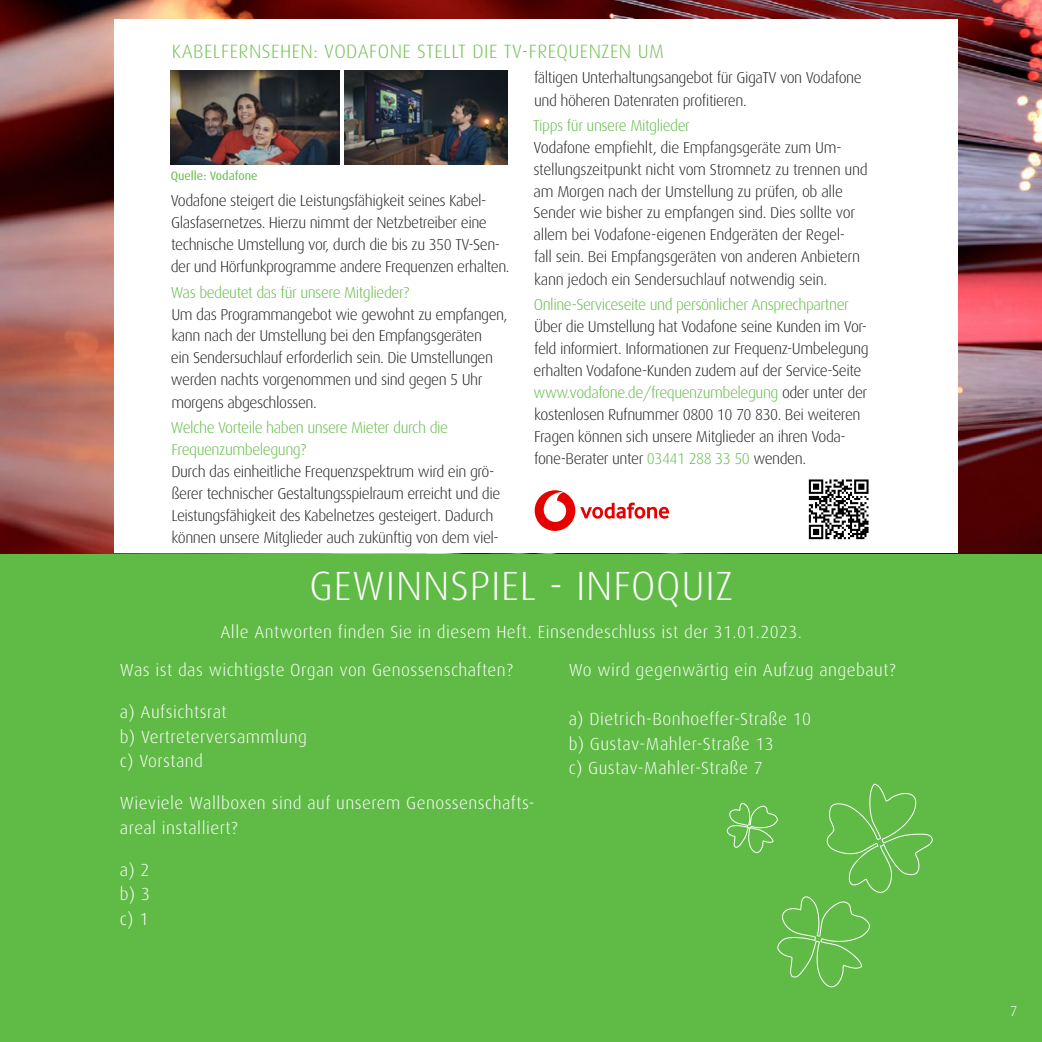
<style>
.page{position:relative;width:1042px;height:1042px;background:#fff}
.page>*{position:absolute;margin:0;border:0;box-sizing:border-box;transform-origin:0 0}
.t1{font:300 40.77px "Dax";letter-spacing:.02em;color:#fff}
.t2{font:300 19.25px "Dax";letter-spacing:.025em;color:#73c053}
.t3{font:300 17.5px/24.5px "Dax";letter-spacing:.025em;color:#fff}
.t4{font:300 15.75px/22.1px "Dax";letter-spacing:-.03em;color:#231f20}
.t5{font:300 15.75px/21.9px "Dax";letter-spacing:-.03em;color:#60bb46}
.t6{font:300 14px "Dax";color:#fff}
.t7{font:12.25px "Dax";color:#60bb46}
.s1{color:#60bb46}
</style>
<div class="page">
<div style="left:0;top:553px;width:1042px;height:489px;background:#60bb46"></div>
<svg style="left:726px;top:783px;width:207px;height:205px"></svg>
<img style="left:0;top:0;width:1042px;height:553px">
<div style="left:114px;top:20px;width:843px;height:533px;background:#fff"></div>
<img style="left:171px;top:71px;width:168px;height:94px">
<img style="left:344px;top:71px;width:163px;height:94px">
<svg style="left:808px;top:479px;width:61px;height:61px"></svg>
<svg style="left:809px;top:479px;width:59px;height:60px"></svg>
<div style="left:535px;top:490px;width:40px;height:41px;background:#e60000;border-radius:50%"></div>
<svg style="left:544px;top:492px;width:22px;height:30px"></svg>
<svg style="left:580px;top:502px;width:89px;height:17px"></svg>
<p class="t2" style="left:172px;top:40px;width:493px">KABELFERNSEHEN: VODAFONE STELLT DIE TV-FREQUENZEN UM</p>
<p class="t7" style="left:171px;top:169px;width:89px">Quelle: Vodafone</p>
<p class="t4" style="left:171px;top:189px;width:340px">Vodafone steigert die Leistungsfähigkeit seines Kabel-Glasfasernetzes. Hierzu nimmt der Netzbetreiber eine technische Umstellung vor, durch die bis zu 350 TV-Sen&shy;der und Hörfunkprogramme andere Frequenzen erhalten.</p>
<p class="t5" style="left:171px;top:281px;width:240px">Was bedeutet das für unsere Mitglieder?</p>
<p class="t4" style="left:171px;top:303px;width:338px">Um das Programmangebot wie gewohnt zu empfangen, kann nach der Umstellung bei den Empfangsgeräten<br>ein Sendersuchlauf erforderlich sein. Die Umstellungen werden nachts vorgenommen und sind gegen 5 Uhr morgens abgeschlossen.</p>
<p class="t5" style="left:171px;top:417px;width:279px">Welche Vorteile haben unsere Mieter durch die<br>Frequenzumbelegung?</p>
<p class="t4" style="left:171px;top:461px;width:330px">Durch das einheitliche Frequenzspektrum wird ein grö&shy;ßerer technischer Gestaltungsspielraum erreicht und die Leistungsfähigkeit des Kabelnetzes gesteigert. Dadurch können unsere Mitglieder auch zukünftig von dem viel-</p>
<p class="t4" style="left:534px;top:66px;width:329px;line-height:22.8px">fältigen Unterhaltungsangebot für GigaTV von Vodafone und höheren Datenraten profitieren.</p>
<p class="t5" style="left:533px;top:115px;width:158px">Tipps für unsere Mitglieder</p>
<p class="t4" style="left:533px;top:137px;width:336px">Vodafone empfiehlt, die Empfangsgeräte zum Um&shy;stellungszeitpunkt nicht vom Stromnetz zu trennen und am Morgen nach der Umstellung zu prüfen, ob alle Sender wie bisher zu empfangen sind. Dies sollte vor allem bei Vodafone-eigenen Endgeräten der Regel-<br>fall sein. Bei Empfangsgeräten von anderen Anbietern kann jedoch ein Sendersuchlauf notwendig sein.</p>
<p class="t5" style="left:534px;top:294px;width:317px">Online-Serviceseite und persönlicher Ansprechpartner</p>
<p class="t4" style="left:533px;top:316px;width:337px">Über die Umstellung hat Vodafone seine Kunden im Vor&shy;feld informiert. Informationen zur Frequenz-Umbelegung erhalten Vodafone-Kunden zudem auf der Service-Seite <span class="s1">www.vodafone.de/frequenzumbelegung</span> oder unter der kostenlosen Rufnummer 0800 10 70 830. Bei weiteren Fragen können sich unsere Mitglieder an ihren Voda&shy;fone-Berater unter <span class="s1">03441 288 33 50</span> wenden.</p>
<h1 class="t1" style="left:309px;top:563px;width:425px">GEWINNSPIEL - INFOQUIZ</h1>
<p class="t3" style="left:120px;top:613px;width:683px;line-height:38.1px;text-indent:100px">Alle Antworten finden Sie in diesem Heft. Einsendeschluss ist der 31.01.2023.<br>Was ist das wichtigste Organ von Genossenschaften?</p>
<p class="t3" style="left:120px;top:700px;width:188px">a) Aufsichtsrat<br>b) Vertreterversammlung c) Vorstand</p>
<p class="t3" style="left:120px;top:791px;width:416px">Wieviele Wallboxen sind auf unserem Genossenschafts&shy;areal installiert?</p>
<p class="t3" style="left:120px;top:858px;width:32px;text-align:justify">a) 2 b) 3 c) 1</p>
<p class="t3" style="left:569px;top:658px;width:328px">Wo wird gegenwärtig ein Aufzug angebaut?</p>
<p class="t3" style="left:569px;top:707px;width:244px">a) Dietrich-Bonhoeffer-Straße 10 b) Gustav-Mahler-Straße 13<br>c) Gustav-Mahler-Straße 7</p>
<p class="t6" style="left:1010px;top:1003px;width:9px">7</p>
</div>
